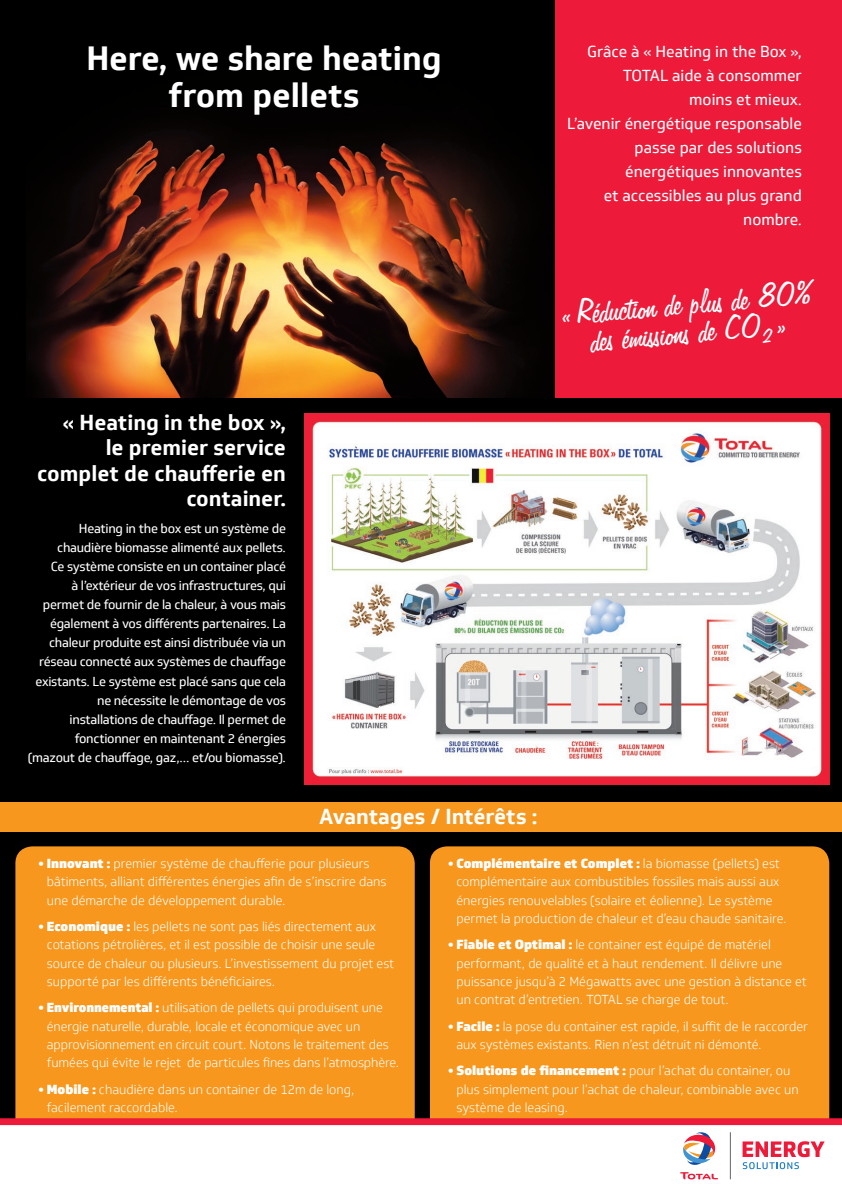
<style>
.page{position:relative;width:842px;height:1191px;background:#000}
.page>*{position:absolute;margin:0;border:0;box-sizing:border-box;transform-origin:0 0}
.t1{font:38.2px/28.8px "Freehand 575 BT Regular B";color:#fff;text-align:center}
.t2{font:700 32.8px/37px "Soleto";color:#fff;text-align:center}
.t3{font:700 21.1px/25.4px "Soleto";color:#fff;text-align:right}
.t4{font:15.5px/24px "Soleto";color:#fff;text-align:right}
.t5{font:900 12.8px "Soleto";color:#fff}
.t6{font:300 12.7px/18.3px "Soleto";color:#fff}
.t7{font:12.7px/19.1px "Soleto";letter-spacing:-.02em;color:#fff;text-align:right}
.s1{font-weight:900;font-size:12.8px}
.s2{font-weight:300;font-size:12.7px}
</style>
<div class="page">
<div style="left:0;top:802px;width:842px;height:30px;background:#f7971d"></div>
<div style="left:15px;top:846px;width:400px;height:272px;background:#f7971d"></div>
<div style="left:430px;top:846px;width:399px;height:272px;background:#f7971d"></div>
<img style="left:28px;top:129px;width:497px;height:268px">
<div style="left:555px;top:0;width:287px;height:397px;background:#ed1a3a"></div>
<img style="left:305px;top:413px;width:524px;height:371px">
<div style="left:0;top:1121px;width:842px;height:70px;background:#fff"></div>
<div style="left:0;top:1118px;width:842px;height:7px;background:#ed1a3a"></div>
<svg style="left:680px;top:1132px;width:38px;height:47px"></svg>
<hr style="left:730px;top:1132px;width:1px;height:47px;background:#626667">
<svg style="left:742px;top:1141px;width:83px;height:28px"></svg>
<h2 class="t2" style="left:86px;top:40px;width:357px">Here, we share heating from pellets</h2>
<h3 class="t3" style="left:37px;top:410px;width:250px">« Heating in the box »,<br>le premier service complet de chaufferie en container.</h3>
<p class="t7" style="left:28px;top:519px;width:260px">Heating in the box est un système de chaudière biomasse alimenté aux pellets.<br>Ce système consiste en un container placé<br>à l’extérieur de vos infrastructures, qui permet de fournir de la chaleur, à vous mais également à vos différents partenaires. La chaleur produite est ainsi distribuée via un réseau connecté aux systèmes de chauffage existants. Le système est placé sans que cela ne nécessite le démontage de vos installations de chauffage. Il permet de fonctionner en maintenant 2 énergies (mazout de chauffage, gaz,… et/ou biomasse).</p>
<h3 class="t3" style="left:319px;top:804px;width:220px">Avantages / Intérêts :</h3>
<p class="t4" style="left:567px;top:40px;width:236px">Grâce à « Heating in the Box »,<br>TOTAL aide à consommer<br>moins et mieux.<br>L’avenir énergétique responsable passe par des solutions énergétiques innovantes<br>et accessibles au plus grand nombre.</p>
<h1 class="t1" style="left:560px;top:299px;width:254px;rotate:-5deg">« Réduction de plus de 80% des émissions de CO<sub>2</sub> »</h1>
<p class="t6" style="left:47px;top:854px;width:341px;text-indent:-8px"><span class="s1">• Innovant :</span> premier système de chaufferie pour plusieurs bâtiments, alliant différentes énergies afin de s’inscrire dans une démarche de développement durable.</p>
<p class="t6" style="left:47px;top:917px;width:349px;text-indent:-8px"><span class="s1">• Economique :</span> les pellets ne sont pas liés directement aux cotations pétrolières, et il est possible de choisir une seule source de chaleur ou plusieurs. L’investissement du projet est supporté par les différents bénéficiaires.</p>
<p class="t6" style="left:47px;top:998px;width:354px;text-indent:-8px"><span class="s1">• Environnemental :</span> utilisation de pellets qui produisent une énergie naturelle, durable, locale et économique avec un approvisionnement en circuit court. Notons le traitement des fumées qui évite le rejet de particules fines dans l’atmosphère.</p>
<p class="t6" style="left:47px;top:1080px;width:309px;text-indent:-8px"><span class="s1">• Mobile :</span> chaudière dans un container de 12m de long, facilement raccordable.</p>
<p class="t5" style="left:448px;top:855px;width:333px">• Complémentaire et Complet : <span class="s2">la biomasse (pellets) est</span></p>
<p class="t6" style="left:456px;top:872px;width:331px">complémentaire aux combustibles fossiles mais aussi aux énergies renouvelables (solaire et éolienne). Le système permet la production de chaleur et d’eau chaude sanitaire.</p>
<p class="t6" style="left:456px;top:935px;width:352px;text-indent:-8px"><span class="s1">• Fiable et Optimal :</span> le container est équipé de matériel performant, de qualité et à haut rendement. Il délivre une puissance jusqu’à 2 Mégawatts avec une gestion à distance et un contrat d’entretien. TOTAL se charge de tout.</p>
<p class="t6" style="left:456px;top:1017px;width:353px;text-indent:-8px"><span class="s1">• Facile :</span> la pose du container est rapide, il suffit de le raccorder aux systèmes existants. Rien n’est détruit ni démonté.</p>
<p class="t6" style="left:456px;top:1061px;width:344px;text-indent:-8px"><span class="s1">• Solutions de financement :</span> pour l’achat du container, ou plus simplement pour l’achat de chaleur, combinable avec un système de leasing.</p>
</div>
